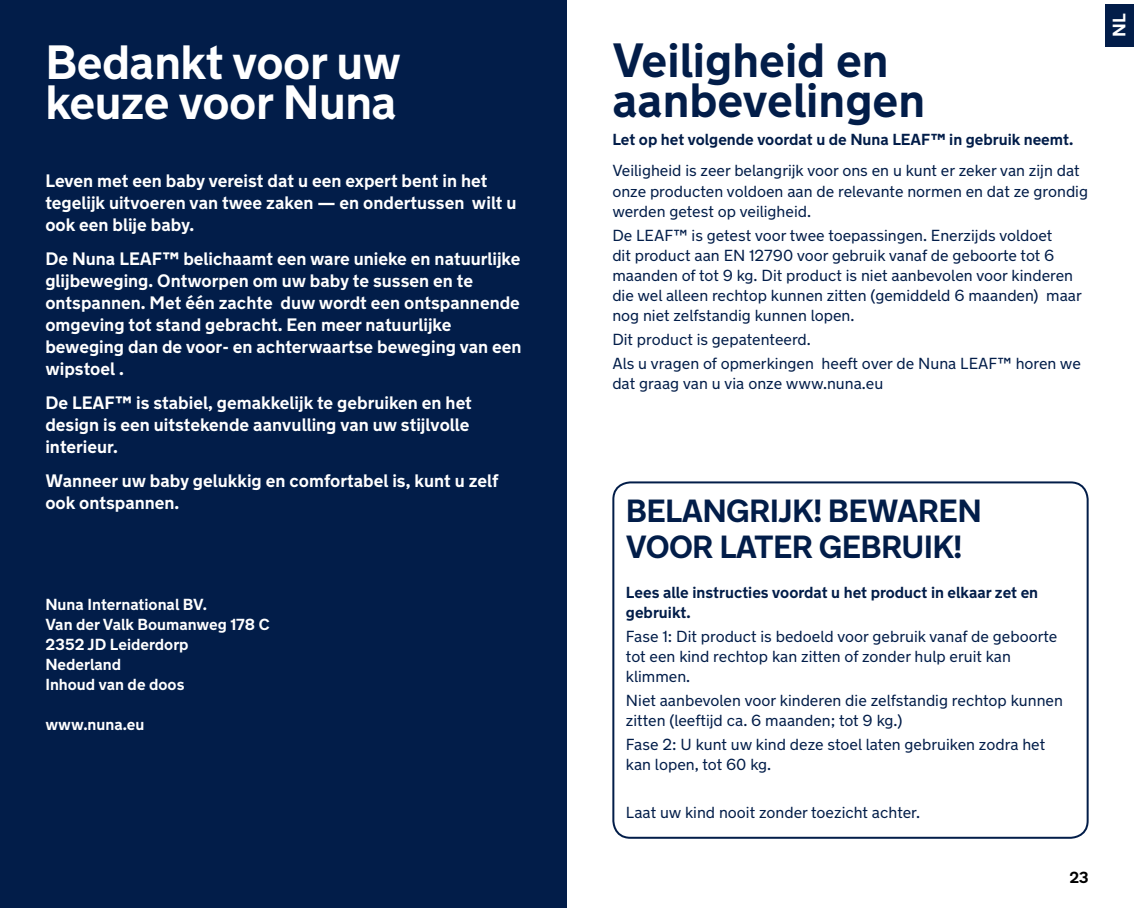
<style>
.page{position:relative;width:1134px;height:908px;background:#fff}
.page>*{position:absolute;margin:0;border:0;box-sizing:border-box;transform-origin:0 0}
.t1{font:700 48px/40px "New Transport";letter-spacing:-.01em;color:#fff}
.t2{font:700 48px/40px "New Transport";color:#021d49}
.t3{font:700 32px/36px "New Transport";letter-spacing:-.02em;color:#021d49}
.t4{font:700 18px/22px "New Transport";color:#fff}
.t5{font:16px/20px "New Transport";color:#021d49}
.t6{font:700 16px/20px "New Transport";color:#021d49}
.t7{font:700 16px/20px "New Transport";color:#fff}
.t8{font:700 16px "New Transport";color:#000}
</style>
<div class="page">
<div style="left:0;top:0;width:567px;height:907px;background:#021d49"></div>
<div style="left:1106px;top:5px;width:28px;height:42px;background:#021d49"></div>
<div style="left:612px;top:481px;width:477px;height:357px;border:2px solid #021d49;border-radius:17px"></div>
<h1 class="t1" style="left:45px;top:43px;width:357px">Bedankt voor uw keuze voor Nuna</h1>
<p class="t4" style="left:45px;top:170px;width:473px">Leven met een baby vereist dat u een expert bent in het tegelijk uitvoeren van twee zaken — en ondertussen wilt u ook een blije baby.</p>
<p class="t4" style="left:45px;top:248px;width:478px">De Nuna LEAF™ belichaamt een ware unieke en natuurlijke glijbeweging. Ontworpen om uw baby te sussen en te ontspannen. Met één zachte duw wordt een ontspannende omgeving tot stand gebracht. Een meer natuurlijke beweging dan de voor- en achterwaartse beweging van een wipstoel .</p>
<p class="t4" style="left:45px;top:392px;width:428px">De LEAF™ is stabiel, gemakkelijk te gebruiken en het design is een uitstekende aanvulling van uw stijlvolle interieur.</p>
<p class="t4" style="left:45px;top:470px;width:455px">Wanneer uw baby gelukkig en comfortabel is, kunt u zelf ook ontspannen.</p>
<p class="t7" style="left:45px;top:594px;width:226px">Nuna International BV.<br>Van der Valk Boumanweg 178 C<br>2352 JD Leiderdorp<br>Nederland<br>Inhoud van de doos</p>
<p class="t7" style="left:45px;top:714px;width:101px">www.nuna.eu</p>
<h1 class="t2" style="left:612px;top:41px;width:314px">Veiligheid en aanbevelingen</h1>
<p class="t6" style="left:612px;top:130px;width:462px">Let op het volgende voordat u de Nuna LEAF™ in gebruik neemt.</p>
<p class="t5" style="left:612px;top:161px;width:477px">Veiligheid is zeer belangrijk voor ons en u kunt er zeker van zijn dat onze producten voldoen aan de relevante normen en dat ze grondig werden getest op veiligheid.</p>
<p class="t5" style="left:612px;top:225px;width:471px">De LEAF™ is getest voor twee toepassingen. Enerzijds voldoet<br>dit product aan EN 12790 voor gebruik vanaf de geboorte tot 6 maanden of tot 9 kg. Dit product is niet aanbevolen voor kinderen die wel alleen rechtop kunnen zitten (gemiddeld 6 maanden) maar nog niet zelfstandig kunnen lopen.</p>
<p class="t5" style="left:612px;top:327px;width:470px;line-height:24px">Dit product is gepatenteerd.<br>Als u vragen of opmerkingen heeft over de Nuna LEAF™ horen we</p>
<p class="t5" style="left:612px;top:373px;width:272px">dat graag van u via onze www.nuna.eu</p>
<p class="t4" style="left:1108px;top:37px;width:25px;rotate:-90deg">NL</p>
<h2 class="t3" style="left:626px;top:493px;width:357px">BELANGRIJK! BEWAREN<br>VOOR LATER GEBRUIK!</h2>
<p class="t6" style="left:626px;top:582px;width:414px">Lees alle instructies voordat u het product in elkaar zet en gebruikt.</p>
<p class="t5" style="left:626px;top:626px;width:433px">Fase 1: Dit product is bedoeld voor gebruik vanaf de geboorte tot een kind rechtop kan zitten of zonder hulp eruit kan klimmen.</p>
<p class="t5" style="left:626px;top:690px;width:438px">Niet aanbevolen voor kinderen die zelfstandig rechtop kunnen zitten (leeftijd ca. 6 maanden; tot 9 kg.)</p>
<p class="t5" style="left:626px;top:734px;width:421px">Fase 2: U kunt uw kind deze stoel laten gebruiken zodra het kan lopen, tot 60 kg.</p>
<p class="t5" style="left:626px;top:802px;width:296px">Laat uw kind nooit zonder toezicht achter.</p>
<p class="t8" style="left:1069px;top:866px;width:21px">23</p>
</div>
